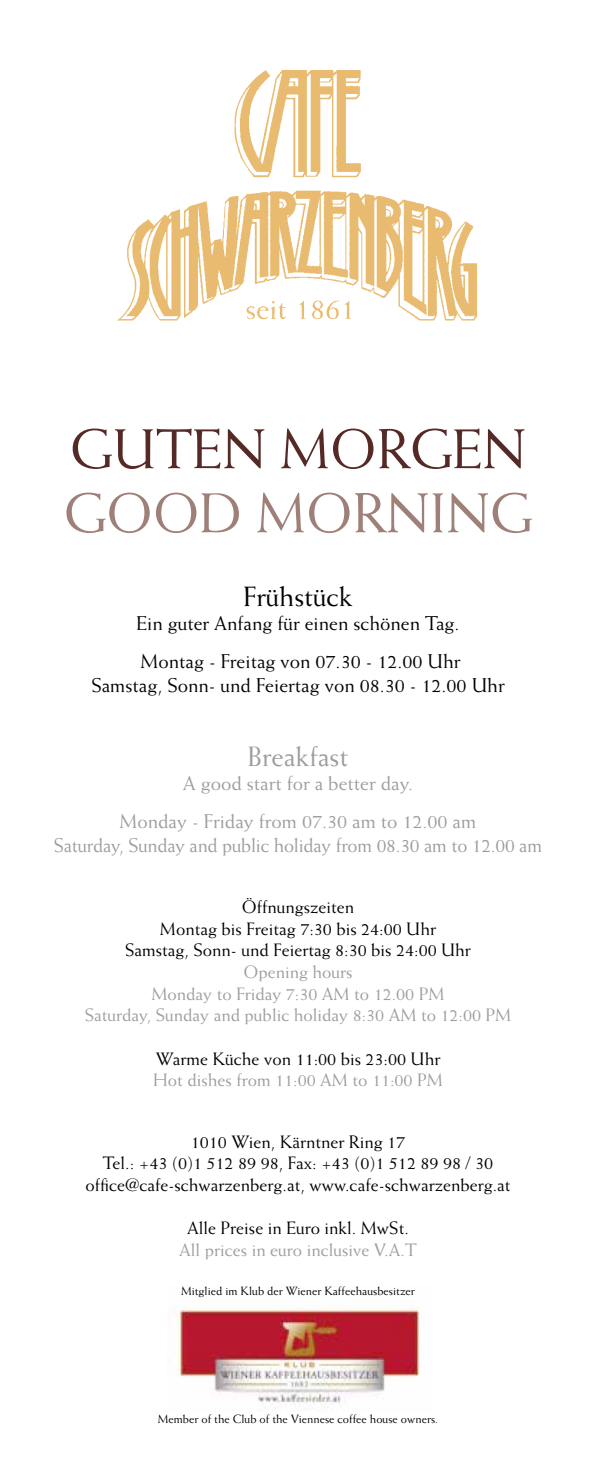
<style>
.page{position:relative;width:596px;height:1458px;background:#fff}
.page>*{position:absolute;margin:0;border:0;box-sizing:border-box;transform-origin:0 0}
.t1{font:56px "Weiss";color:#552925}
.t2{font:56px "Weiss";color:#9f8078}
.t3{font:28px "Weiss";color:#000}
.t4{font:28px "Weiss";color:#9d9d9c}
.t5{font:20px/38px "Weiss";color:#9d9d9c;text-align:center}
.t6{font:20px/38px "Weiss";color:#000}
.t7{font:18px/21.6px "Weiss";color:#000;text-align:center}
.t8{font:18px/21.6px "Weiss";color:#9d9d9c;text-align:center}
.t9{font:12px "Weiss";color:#000}
</style>
<div class="page">
<img style="left:177px;top:1307px;width:243px;height:102px">
<img style="left:118px;top:70px;width:358px;height:250px">
<h1 class="t1" style="left:70px;top:416px;width:457px">GUTEN MORGEN</h1>
<h1 class="t2" style="left:64px;top:480px;width:470px">GOOD MORNING</h1>
<h2 class="t3" style="left:243px;top:580px;width:110px">Frühstück</h2>
<p class="t6" style="left:136px;top:603px;width:325px">Ein guter Anfang für einen schönen Tag.<br>Montag - Freitag von 07.30 - 12.00 Uhr</p>
<p class="t6" style="left:91px;top:665px;width:414px">Samstag, Sonn- und Feiertag von 08.30 - 12.00 Uhr</p>
<h2 class="t4" style="left:247px;top:739px;width:102px">Breakfast</h2>
<p class="t5" style="left:119px;top:763px;width:358px">A good start for a better day.<br>Monday - Friday from 07.30 am to 12.00 am</p>
<p class="t5" style="left:54px;top:825px;width:489px">Saturday, Sunday and public holiday from 08.30 am to 12.00 am</p>
<p class="t7" style="left:125px;top:895px;width:347px">Öffnungszeiten<br>Montag bis Freitag 7:30 bis 24:00 Uhr<br>Samstag, Sonn- und Feiertag 8:30 bis 24:00 Uhr</p>
<p class="t8" style="left:85px;top:960px;width:428px">Opening hours<br>Monday to Friday 7:30 AM to 12.00 PM<br>Saturday, Sunday and public holiday 8:30 AM to 12:00 PM</p>
<p class="t7" style="left:155px;top:1047px;width:286px">Warme Küche von 11:00 bis 23:00 Uhr</p>
<p class="t8" style="left:153px;top:1068px;width:291px">Hot dishes from 11:00 AM to 11:00 PM</p>
<p class="t7" style="left:85px;top:1130px;width:426px">1010 Wien, Kärntner Ring 17<br>Tel.: +43 (0)1 512 89 98, Fax: +43 (0)1 512 89 98 / 30 office@cafe-schwarzenberg.at, www.cafe-schwarzenberg.at</p>
<p class="t7" style="left:187px;top:1216px;width:223px">Alle Preise in Euro inkl. MwSt.</p>
<p class="t8" style="left:179px;top:1238px;width:239px">All prices in euro inclusive V.A.T</p>
<p class="t9" style="left:181px;top:1283px;width:235px">Mitglied im Klub der Wiener Kaffeehausbesitzer</p>
<p class="t9" style="left:158px;top:1411px;width:282px">Member of the Club of the Viennese coffee house owners.</p>
</div>
